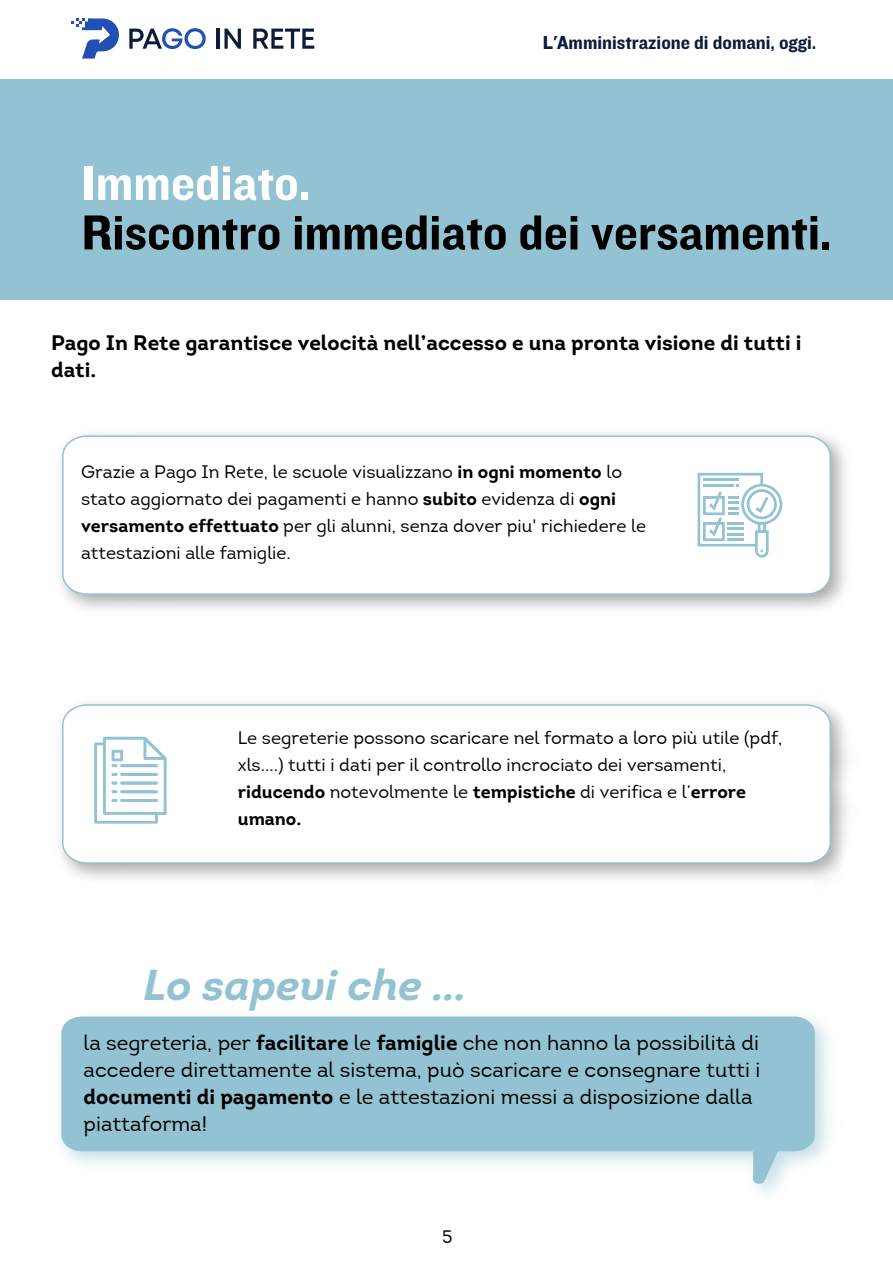
<style>
.page{position:relative;width:893px;height:1263px;background:#fff}
.page>*{position:absolute;margin:0;border:0;box-sizing:border-box;transform-origin:0 0}
.t1{font:51px "Knockout HTF51 Middleweight";color:#000}
.t2{font:51px "Knockout HTF51 Middleweight";color:#fff}
.t3{font:italic 700 43.2px "Intro";color:#93c3d2}
.t4{font:21px/27px "Intro";color:#000}
.t5{font:700 21px/27px "Intro";color:#000}
.t6{font:19.5px "Knockout HTF51 Middleweight";color:#0c1b39}
.t7{font:18px/27px "Intro";color:#000}
.s1{font-weight:700}
</style>
<div class="page">
<svg style="left:61px;top:1016px;width:755px;height:170px;background:#a6cdda"></svg>
<div style="left:0;top:80px;width:893px;height:220px;background:#93c3d2"></div>
<svg style="left:71px;top:18px;width:48px;height:41px"></svg>
<svg style="left:129px;top:28px;width:77px;height:21px"></svg>
<hr style="left:217px;top:29px;width:3px;height:20px;background:#0c1b39">
<svg style="left:224px;top:29px;width:17px;height:20px"></svg>
<svg style="left:253px;top:29px;width:61px;height:20px"></svg>
<svg style="left:61px;top:703px;width:771px;height:161px"></svg>
<svg style="left:61px;top:435px;width:771px;height:161px"></svg>
<svg style="left:697px;top:473px;width:85px;height:85px"></svg>
<svg style="left:87px;top:736px;width:87px;height:88px"></svg>
<h1 class="t2" style="left:82px;top:156px;width:230px">Immediato.</h1>
<p class="t6" style="left:543px;top:32px;width:275px">L'Amministrazione di domani, oggi.</p>
<h1 class="t1" style="left:82px;top:205px;width:752px">Riscontro immediato dei versamenti.</h1>
<p class="t5" style="left:51px;top:329px;width:752px">Pago In Rete garantisce velocità nell’accesso e una pronta visione di tutti i dati.</p>
<p class="t7" style="left:81px;top:459px;width:566px">Grazie a Pago In Rete, le scuole visualizzano <span class="s1">in ogni momento</span> lo stato aggiornato dei pagamenti e hanno <span class="s1">subito</span> evidenza di <span class="s1">ogni versamento effettuato</span> per gli alunni, senza dover piu' richiedere le attestazioni alle famiglie.</p>
<p class="t7" style="left:238px;top:725px;width:546px">Le segreterie possono scaricare nel formato a loro più utile (pdf, xls....) tutti i dati per il controllo incrociato dei versamenti, <span class="s1">riducendo</span> notevolmente le <span class="s1">tempistiche</span> di verifica e l’<span class="s1">errore umano.</span></p>
<h2 class="t3" style="left:143px;top:957px;width:325px">Lo sapevi che …</h2>
<p class="t4" style="left:84px;top:1029px;width:678px">la segreteria, per <span class="s1">facilitare</span> le <span class="s1">famiglie</span> che non hanno la possibilità di accedere direttamente al sistema, può scaricare e consegnare tutti i <span class="s1">documenti di pagamento</span> e le attestazioni messi a disposizione dalla piattaforma!</p>
<p class="t7" style="left:442px;top:1224px;width:12px">5</p>
</div>
